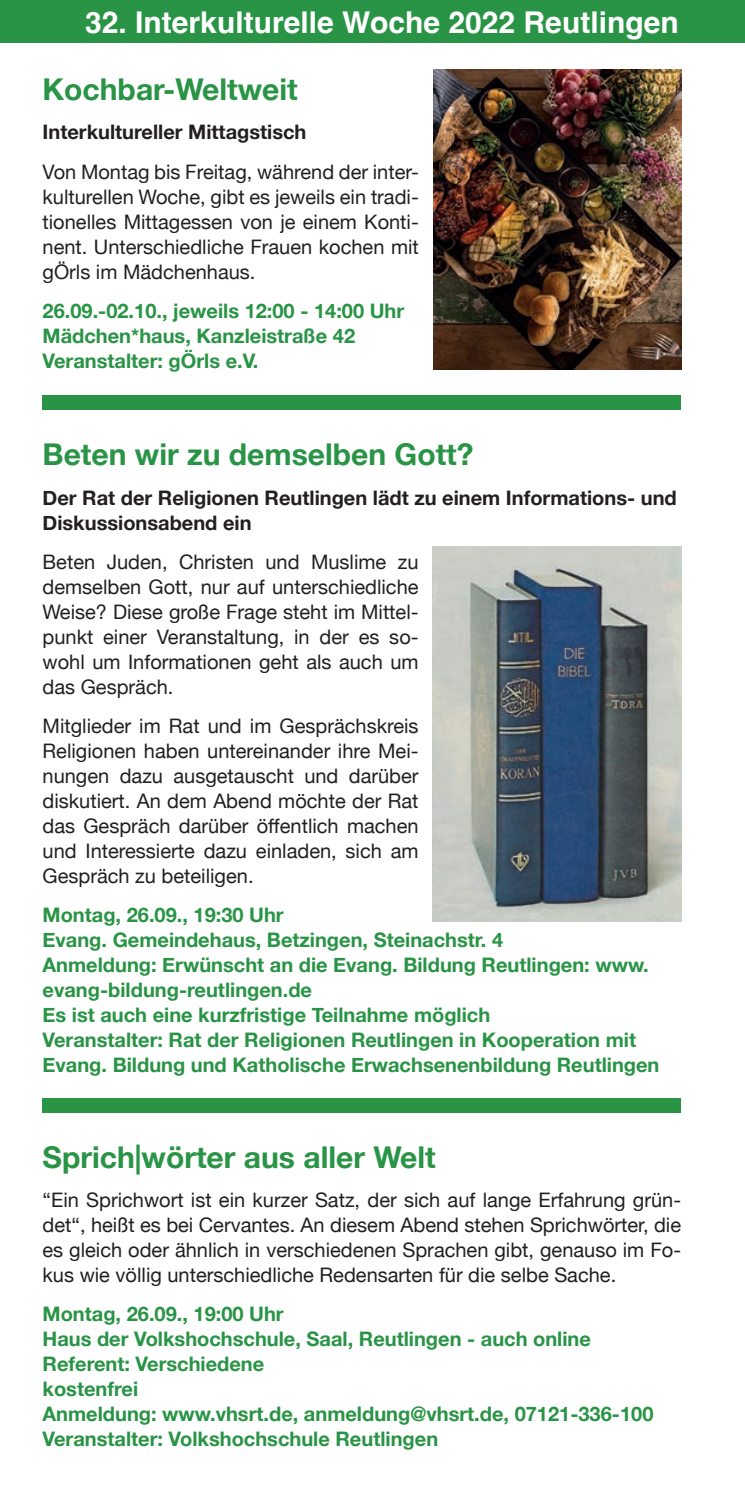
<style>
.page{position:relative;width:745px;height:1489px;background:#fff}
.page>*{position:absolute;margin:0;border:0;box-sizing:border-box;transform-origin:0 0}
.t1{font:700 30px "Helvetica Neue";color:#299445}
.t2{font:700 30px "Helvetica";color:#fff}
.t3{font:20px/25px "Helvetica Neue";color:#231f20;text-align:justify}
.t4{font:700 20px/25px "Helvetica Neue";color:#299445}
.t5{font:700 20px/25px "Helvetica Neue";color:#231f20}
</style>
<div class="page">
<div style="left:0;top:0;width:744px;height:43px;background:#299445"></div>
<img style="left:432px;top:546px;width:248px;height:375px">
<div style="left:43px;top:1098px;width:637px;height:14px;background:#299445"></div>
<div style="left:43px;top:396px;width:637px;height:14px;background:#299445"></div>
<img style="left:433px;top:69px;width:247px;height:301px">
<h1 class="t2" style="left:85px;top:4px;width:594px">32. Interkulturelle Woche 2022 Reutlingen</h1>
<h1 class="t1" style="left:43px;top:66px;width:256px">Kochbar-Weltweit</h1>
<p class="t5" style="left:43px;top:120px;width:265px">Interkultureller Mittagstisch</p>
<p class="t3" style="left:43px;top:160px;width:377px">Von Montag bis Freitag, während der inter&shy;kulturellen Woche, gibt es jeweils ein tradi&shy;tionelles Mittagessen von je einem Konti&shy;nent. Unterschiedliche Frauen kochen mit gÖrls im Mädchenhaus.</p>
<p class="t4" style="left:43px;top:299px;width:363px">26.09.-02.10., jeweils 12:00 - 14:00 Uhr<br>Mädchen*haus, Kanzleistraße 42<br>Veranstalter: gÖrls e.V.</p>
<h1 class="t1" style="left:43px;top:431px;width:432px">Beten wir zu demselben Gott?</h1>
<p class="t5" style="left:43px;top:485px;width:635px">Der Rat der Religionen Reutlingen lädt zu einem Informations- und<br>Diskussionsabend ein</p>
<p class="t3" style="left:43px;top:550px;width:377px">Beten Juden, Christen und Muslime zu demselben Gott, nur auf unterschiedliche Weise? Diese große Frage steht im Mittel&shy;punkt einer Veranstaltung, in der es so&shy;wohl um Informationen geht als auch um das Gespräch.</p>
<p class="t3" style="left:43px;top:714px;width:377px">Mitglieder im Rat und im Gesprächskreis Religionen haben untereinander ihre Mei&shy;nungen dazu ausgetauscht und darüber diskutiert. An dem Abend möchte der Rat das Gespräch darüber öffentlich machen und Interessierte dazu einladen, sich am Gespräch zu beteiligen.</p>
<p class="t4" style="left:43px;top:903px;width:618px">Montag, 26.09., 19:30 Uhr<br>Evang. Gemeindehaus, Betzingen, Steinachstr. 4<br>Anmeldung: Erwünscht an die Evang. Bildung Reutlingen: www. evang-bildung-reutlingen.de<br>Es ist auch eine kurzfristige Teilnahme möglich<br>Veranstalter: Rat der Religionen Reutlingen in Kooperation mit Evang. Bildung und Katholische Erwachsenenbildung Reutlingen</p>
<h1 class="t1" style="left:43px;top:1133px;width:394px">Sprich|wörter aus aller Welt</h1>
<p class="t3" style="left:43px;top:1188px;width:639px">“Ein Sprichwort ist ein kurzer Satz, der sich auf lange Erfahrung grün&shy;det“, heißt es bei Cervantes. An diesem Abend stehen Sprichwörter, die es gleich oder ähnlich in verschiedenen Sprachen gibt, genauso im Fo&shy;kus wie völlig unterschiedliche Redensarten für die selbe Sache.</p>
<p class="t4" style="left:43px;top:1302px;width:612px">Montag, 26.09., 19:00 Uhr<br>Haus der Volkshochschule, Saal, Reutlingen - auch online Referent: Verschiedene<br>kostenfrei<br>Anmeldung: www.vhsrt.de, anmeldung@vhsrt.de, 07121-336-100<br>Veranstalter: Volkshochschule Reutlingen</p>
</div>
